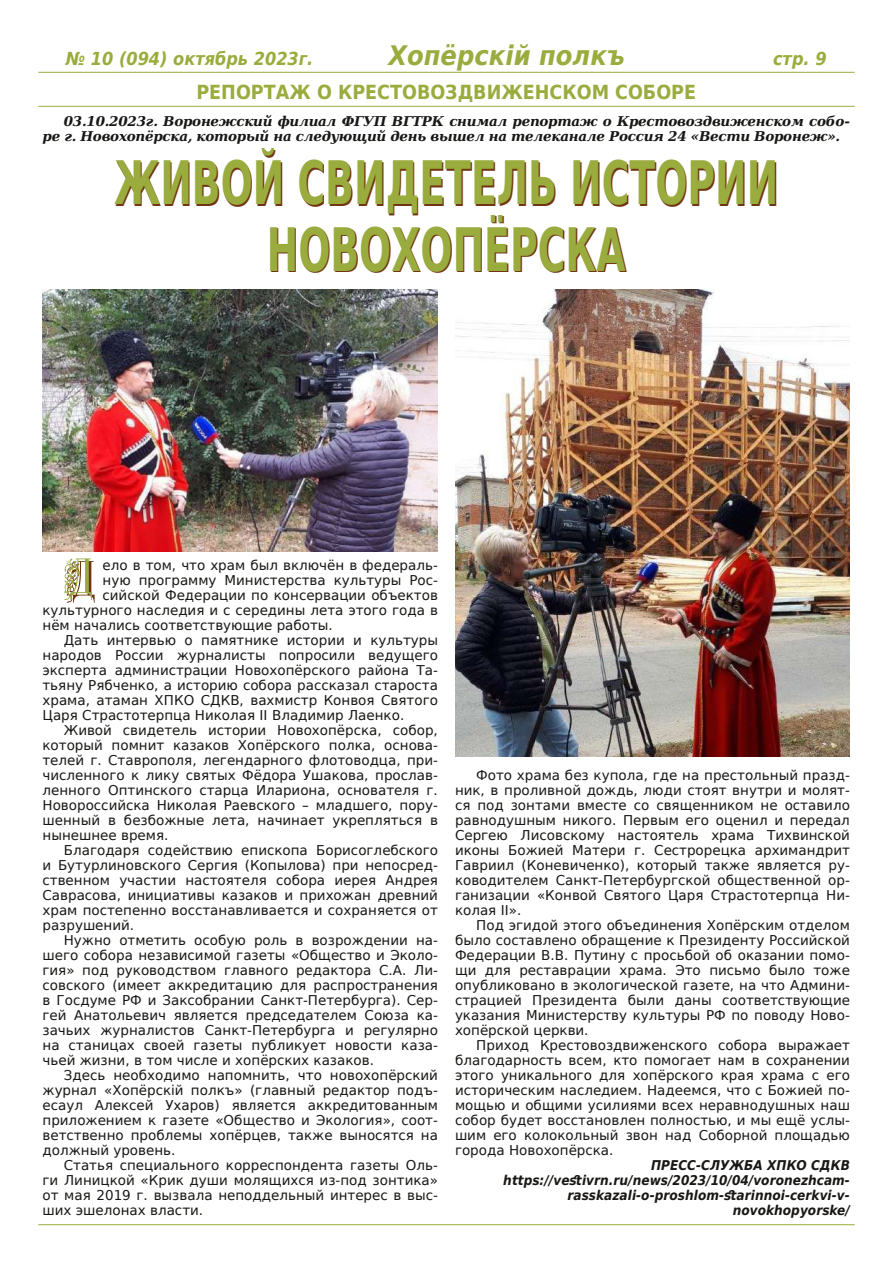
<style>
.page{position:relative;width:893px;height:1263px;background:#fff}
.page>*{position:absolute;margin:0;border:0;box-sizing:border-box;transform-origin:0 0}
.t1{font:700 60px/66px "DejaVu Sans Condensed";color:#713513;text-align:center;scale:.7 1}
.t2{font:51.3px "Remeslo";color:#713513}
.t3{font:italic 700 27px "DejaVu Sans Condensed";color:#9aac3d}
.t4{font:700 19.5px "DejaVu Sans Condensed";color:#9aac3d}
.t5{font:italic 700 18px "DejaVu Sans Condensed";color:#9aac3d}
.t6{font:13.5px/15px "DejaVu Sans";color:#181715;text-align:justify}
.t7{font:italic 700 13.5px/15px "DejaVu Serif";letter-spacing:-.02em;color:#181715}
.t8{font:italic 700 13.5px/15px "DejaVu Sans Condensed";color:#181715;text-align:right}
</style>
<div class="page">
<hr style="left:38px;top:1224px;width:817px;height:1px;background:#9aac3d">
<hr style="left:38px;top:72px;width:817px;height:1px;background:#9aac3d">
<hr style="left:38px;top:106px;width:817px;height:1px;background:#9aac3d">
<img style="left:43px;top:289px;width:395px;height:263px">
<img style="left:455px;top:289px;width:395px;height:468px">
<h3 class="t5" style="left:66px;top:48px;width:249px">№ 10 (094) октябрь 2023г.</h3>
<h3 class="t3" style="left:388px;top:40px;width:238px">Хопёрскій полкъ</h3>
<h3 class="t5" style="left:773px;top:48px;width:55px">стр. 9</h3>
<h3 class="t4" style="left:196px;top:81px;width:501px">РЕПОРТАЖ О КРЕСТОВОЗДВИЖЕНСКОМ СОБОРЕ</h3>
<p class="t7" style="left:43px;top:114px;width:809px;text-indent:21px">03.10.2023г. Воронежский филиал ФГУП ВГТРК снимал репортаж о Крестовоздвиженском собо‐ ре г. Новохопёрска, который на следующий день вышел на телеканале Россия 24 «Вести Воронеж».</p>
<h1 class="t1" style="left:115px;top:152px;width:951px">ЖИВОЙ СВИДЕТЕЛЬ ИСТОРИИ<br>НОВОХОПЁРСКА</h1>
<h2 class="t2" style="left:66px;top:551px;width:32px">Д</h2>
<p class="t6" style="left:103px;top:558px;width:337px">ело в том, что храм был включён в федераль‐</p>
<p class="t6" style="left:103px;top:573px;width:337px">ную программу Министерства культуры Рос‐</p>
<p class="t6" style="left:103px;top:588px;width:337px">сийской Федерации по консервации объектов</p>
<p class="t6" style="left:43px;top:603px;width:397px">культурного наследия и с середины лета этого года в</p>
<p class="t6" style="left:43px;top:618px;width:292px">нём начались соответствующие работы.</p>
<p class="t6" style="left:64px;top:633px;width:376px">Дать интервью о памятнике истории и культуры</p>
<p class="t6" style="left:43px;top:648px;width:397px">народов России журналисты попросили ведущего</p>
<p class="t6" style="left:43px;top:663px;width:397px">эксперта администрации Новохопёрского района Та‐</p>
<p class="t6" style="left:43px;top:678px;width:397px">тьяну Рябченко, а историю собора рассказал староста</p>
<p class="t6" style="left:43px;top:693px;width:397px">храма, атаман ХПКО СДКВ, вахмистр Конвоя Святого</p>
<p class="t6" style="left:43px;top:708px;width:363px">Царя Страстотерпца Николая II Владимир Лаенко.</p>
<p class="t6" style="left:64px;top:723px;width:376px">Живой свидетель истории Новохопёрска, собор,</p>
<p class="t6" style="left:43px;top:738px;width:397px">который помнит казаков Хопёрского полка, основа‐</p>
<p class="t6" style="left:43px;top:753px;width:397px">телей г. Ставрополя, легендарного флотоводца, при‐</p>
<p class="t6" style="left:43px;top:768px;width:397px">численного к лику святых Фёдора Ушакова, прослав‐</p>
<p class="t6" style="left:43px;top:783px;width:397px">ленного Оптинского старца Илариона, основателя г.</p>
<p class="t6" style="left:43px;top:798px;width:397px">Новороссийска Николая Раевского – младшего, пору‐</p>
<p class="t6" style="left:43px;top:813px;width:397px">шенный в безбожные лета, начинает укрепляться в</p>
<p class="t6" style="left:43px;top:828px;width:127px">нынешнее время.</p>
<p class="t6" style="left:64px;top:843px;width:376px">Благодаря содействию епископа Борисоглебского</p>
<p class="t6" style="left:43px;top:858px;width:397px">и Бутурлиновского Сергия (Копылова) при непосред‐</p>
<p class="t6" style="left:43px;top:873px;width:397px">ственном участии настоятеля собора иерея Андрея</p>
<p class="t6" style="left:43px;top:888px;width:397px">Саврасова, инициативы казаков и прихожан древний</p>
<p class="t6" style="left:43px;top:903px;width:397px">храм постепенно восстанавливается и сохраняется от</p>
<p class="t6" style="left:43px;top:918px;width:93px">разрушений.</p>
<p class="t6" style="left:64px;top:933px;width:376px">Нужно отметить особую роль в возрождении на‐</p>
<p class="t6" style="left:43px;top:948px;width:397px">шего собора независимой газеты «Общество и Эколо‐</p>
<p class="t6" style="left:43px;top:963px;width:397px">гия» под руководством главного редактора С.А. Ли‐</p>
<p class="t6" style="left:43px;top:978px;width:397px">совского (имеет аккредитацию для распространения</p>
<p class="t6" style="left:43px;top:993px;width:397px">в Госдуме РФ и Заксобрании Санкт-Петербурга). Сер‐</p>
<p class="t6" style="left:43px;top:1008px;width:397px">гей Анатольевич является председателем Союза ка‐</p>
<p class="t6" style="left:43px;top:1023px;width:397px">зачьих журналистов Санкт-Петербурга и регулярно</p>
<p class="t6" style="left:43px;top:1038px;width:397px">на станицах своей газеты публикует новости каза‐</p>
<p class="t6" style="left:43px;top:1053px;width:333px">чьей жизни, в том числе и хопёрских казаков.</p>
<p class="t6" style="left:64px;top:1068px;width:376px">Здесь необходимо напомнить, что новохопёрский</p>
<p class="t6" style="left:43px;top:1083px;width:397px">журнал «Хопёрскiй полкъ» (главный редактор подъ‐</p>
<p class="t6" style="left:43px;top:1098px;width:397px">есаул Алексей Ухаров) является аккредитованным</p>
<p class="t6" style="left:43px;top:1113px;width:397px">приложением к газете «Общество и Экология», соот‐</p>
<p class="t6" style="left:43px;top:1128px;width:397px">ветственно проблемы хопёрцев, также выносятся на</p>
<p class="t6" style="left:43px;top:1143px;width:134px">должный уровень.</p>
<p class="t6" style="left:64px;top:1158px;width:376px">Статья специального корреспондента газеты Оль‐</p>
<p class="t6" style="left:43px;top:1173px;width:397px">ги Линицкой «Крик души молящихся из-под зонтика»</p>
<p class="t6" style="left:43px;top:1188px;width:397px">от мая 2019 г. вызвала неподдельный интерес в выс‐</p>
<p class="t6" style="left:43px;top:1203px;width:162px">ших эшелонах власти.</p>
<p class="t6" style="left:455px;top:768px;width:396px;text-indent:21px">Фото храма без купола, где на престольный празд‐ ник, в проливной дождь, люди стоят внутри и молят‐ ся под зонтами вместе со священником не оставило равнодушным никого. Первым его оценил и передал Сергею Лисовскому настоятель храма Тихвинской иконы Божией Матери г. Сестрорецка архимандрит Гавриил (Коневиченко), который также является ру‐ ководителем Санкт-Петербургской общественной ор‐ ганизации «Конвой Святого Царя Страстотерпца Ни‐ колая II».</p>
<p class="t6" style="left:455px;top:918px;width:396px;text-indent:21px">Под эгидой этого объединения Хопёрским отделом было составлено обращение к Президенту Российской Федерации В.В. Путину с просьбой об оказании помо‐ щи для реставрации храма. Это письмо было тоже опубликовано в экологической газете, на что Админи‐ страцией Президента были даны соответствующие указания Министерству культуры РФ по поводу Ново‐ хопёрской церкви.</p>
<p class="t6" style="left:455px;top:1038px;width:396px;text-indent:21px">Приход Крестовоздвиженского собора выражает благодарность всем, кто помогает нам в сохранении этого уникального для хопёрского края храма с его историческим наследием. Надеемся, что с Божией по‐ мощью и общими усилиями всех неравнодушных наш собор будет восстановлен полностью, и мы ещё услы‐ шим его колокольный звон над Соборной площадью города Новохопёрска.</p>
<p class="t8" style="left:503px;top:1158px;width:348px">ПРЕСС-СЛУЖБА ХПКО СДКВ https://vestivrn.ru/news/2023/10/04/voronezhcam&shy;rasskazali-o-proshlom-starinnoi-cerkvi-v&shy;novokhopyorske/</p>
</div>
